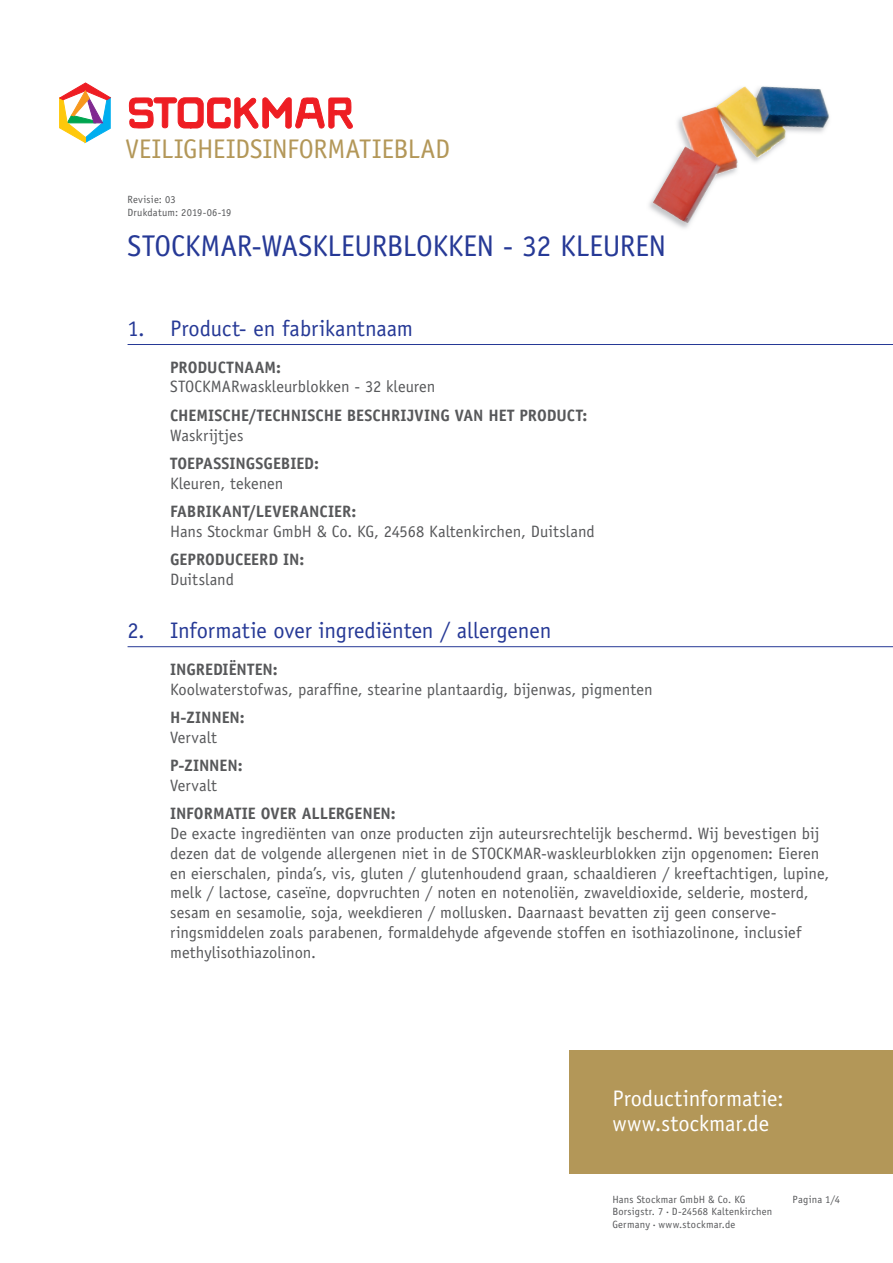
<style>
.page{position:relative;width:893px;height:1263px;background:#fff}
.page>*{position:absolute;margin:0;border:0;box-sizing:border-box;transform-origin:0 0}
.t1{font:30px "Officina Sans LT";letter-spacing:-.01em;color:#263996}
.t2{font:27px "Officina Sans LT";letter-spacing:-.01em;color:#b39758}
.t3{font:22.5px "Officina Sans LT";letter-spacing:-.005em;color:#263996}
.t4{font:22.5px/25.5px "Officina Sans LT";color:#fff}
.t5{font:16.5px/19.8px "Officina Sans LT";color:#57585a}
.t6{font:700 16.5px "Officina Sans LT";color:#57585a}
.t7{font:10.5px/12.6px "Officina Sans LT";letter-spacing:.02em;color:#57585a}
.s1{font-size:4.5px}
</style>
<div class="page">
<img style="left:653px;top:86px;width:177px;height:137px">
<svg style="left:129px;top:97px;width:223px;height:32px"></svg>
<svg style="left:60px;top:83px;width:50px;height:60px"></svg>
<div style="left:570px;top:1050px;width:323px;height:124px;background:#b39758"></div>
<hr style="left:128px;top:344px;width:765px;height:1px;background:#263996">
<hr style="left:128px;top:646px;width:765px;height:1px;background:#263996">
<h2 class="t2" style="left:125px;top:134px;width:326px">VEILIGHEIDSINFORMATIEBLAD</h2>
<p class="t7" style="left:128px;top:194px;width:105px">Revisie: 03<br>Drukdatum: 2019-06-19</p>
<h1 class="t1" style="left:128px;top:229px;width:540px">STOCKMAR-WASKLEURBLOKKEN - 32 KLEUREN</h1>
<h3 class="t3" style="left:128px;top:315px;width:287px">1. Product- en fabrikantnaam</h3>
<p class="t6" style="left:170px;top:357px;width:112px">PRODUCTNAAM:</p>
<p class="t5" style="left:170px;top:377px;width:267px">STOCKMAR waskleurblokken - 32 kleuren</p>
<p class="t6" style="left:170px;top:405px;width:419px">CHEMISCHE/TECHNISCHE BESCHRIJVING VAN HET PRODUCT:</p>
<p class="t5" style="left:170px;top:425px;width:75px">Waskrijtjes</p>
<p class="t6" style="left:170px;top:453px;width:150px">TOEPASSINGSGEBIED:</p>
<p class="t5" style="left:170px;top:473px;width:115px">Kleuren, tekenen</p>
<p class="t6" style="left:170px;top:501px;width:188px">FABRIKANT/LEVERANCIER:</p>
<p class="t5" style="left:170px;top:521px;width:426px">Hans Stockmar GmbH &amp; Co. KG, 24568 Kaltenkirchen, Duitsland</p>
<p class="t6" style="left:170px;top:549px;width:136px">GEPRODUCEERD IN:</p>
<p class="t5" style="left:170px;top:569px;width:66px">Duitsland</p>
<h3 class="t3" style="left:128px;top:617px;width:425px">2. Informatie over ingrediënten / allergenen</h3>
<p class="t6" style="left:170px;top:659px;width:109px">INGREDIËNTEN:</p>
<p class="t5" style="left:170px;top:679px;width:484px">Koolwaterstofwas, paraffine, stearine plantaardig, bijenwas, pigmenten</p>
<p class="t6" style="left:170px;top:707px;width:76px">H-ZINNEN:</p>
<p class="t5" style="left:170px;top:727px;width:48px">Vervalt</p>
<p class="t6" style="left:170px;top:755px;width:74px">P-ZINNEN:</p>
<p class="t5" style="left:170px;top:775px;width:48px">Vervalt</p>
<p class="t6" style="left:170px;top:803px;width:227px">INFORMATIE OVER ALLERGENEN:</p>
<p class="t5" style="left:170px;top:823px;width:661px">De exacte ingrediënten van onze producten zijn auteursrechtelijk beschermd. Wij bevestigen bij dezen dat de volgende allergenen niet in de STOCKMAR-waskleurblokken zijn opgenomen: Eieren en eierschalen, pinda’s, vis, gluten / glutenhoudend graan, schaaldieren / kreeftachtigen, lupine, melk / lactose, caseïne, dopvruchten / noten en notenoliën, zwaveldioxide, selderie, mosterd, sesam en sesamolie, soja, weekdieren / mollusken. Daarnaast bevatten zij geen conserve&shy;ringsmiddelen zoals parabenen, formaldehyde afgevende stoffen en isothiazolinone, inclusief methylisothiazolinon.</p>
<h3 class="t4" style="left:612px;top:1085px;width:173px">Productinformatie: www.stockmar.de</h3>
<p class="t7" style="left:612px;top:1193px;width:161px">Hans Stockmar GmbH &amp; Co. KG<br>Borsigstr. 7 <span class="s1">•</span> D-24568 Kaltenkirchen<br>Germany <span class="s1">•</span> www.stockmar.de</p>
<p class="t7" style="left:793px;top:1193px;width:49px">Pagina 1/4</p>
</div>
